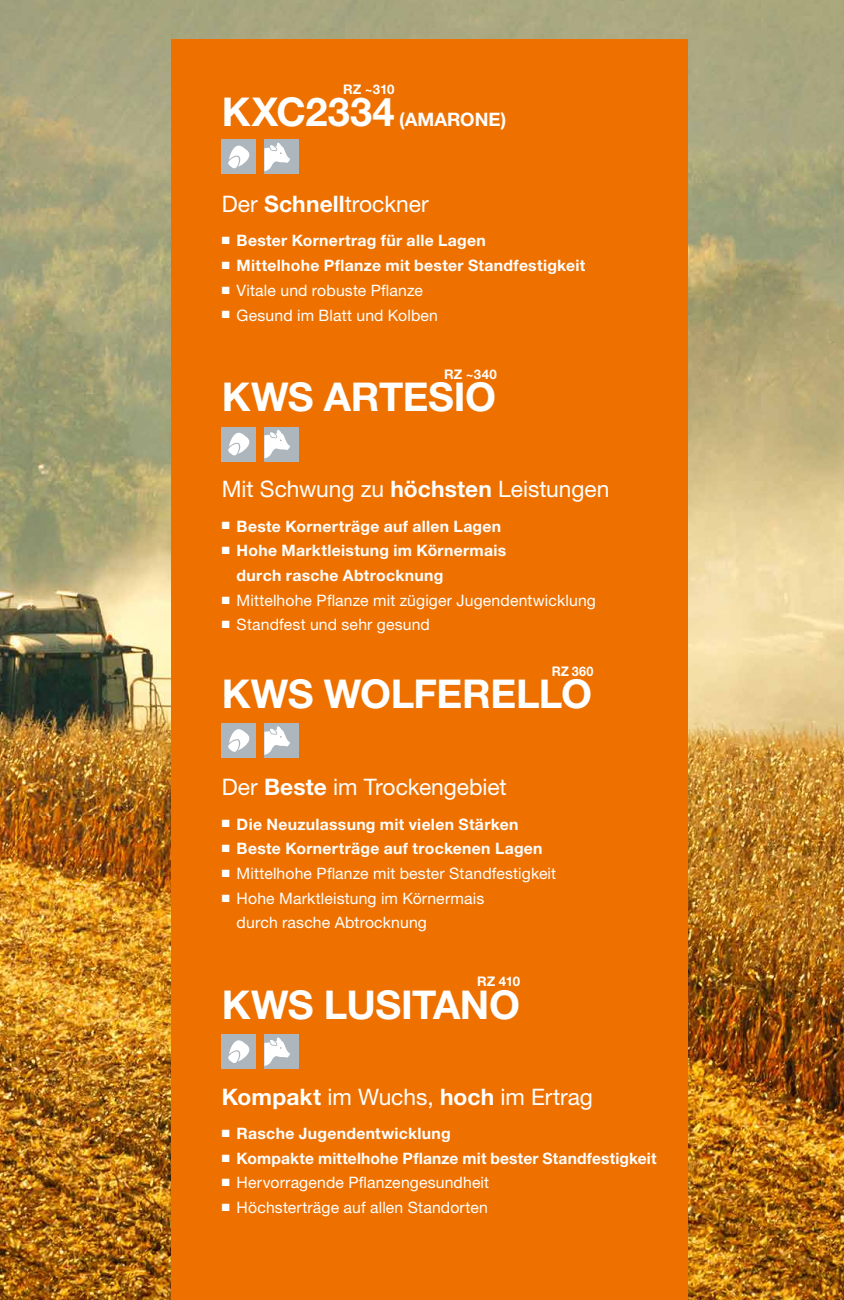
<style>
.page{position:relative;width:844px;height:1300px;background:#fff}
.page>*{position:absolute;margin:0;border:0;box-sizing:border-box;transform-origin:0 0}
.t1{font:700 39.73px "Helvetica Neue LT Std";letter-spacing:-.01em;color:#fff}
.t2{font:22.75px "Helvetica Neue LT Std";letter-spacing:-.005em;color:#fff}
.t3{font:700 18.55px "Helvetica Neue LT Std";color:#fff}
.t4{font:700 15.75px/24.7px "Helvetica Neue LT Std";letter-spacing:.02em;color:#fff}
.t5{font:15.75px/24.7px "Helvetica Neue LT Std";letter-spacing:.01em;color:#fff}
.t6{font:700 13.3px "Helvetica Neue LT Std";letter-spacing:.015em;color:#fff}
.t7{font:700 13.3px "Helvetica Neue LT Std";letter-spacing:.015em;color:#fff;scale:.95 1}
.s1{font-size:39.73px}
.s2{font-weight:700}
</style>
<div class="page">
<img style="left:0;top:0;width:843px;height:1300px">
<div style="left:171px;top:40px;width:516px;height:1260px;background:#ee7100"></div>
<div style="left:264px;top:427px;width:34px;height:34px;background:#adb6bc"></div>
<svg style="left:264px;top:430px;width:26px;height:28px"></svg>
<div style="left:222px;top:427px;width:34px;height:34px;background:#adb6bc"></div>
<svg style="left:228px;top:432px;width:22px;height:24px"></svg>
<div style="left:264px;top:140px;width:34px;height:34px;background:#adb6bc"></div>
<svg style="left:264px;top:142px;width:26px;height:29px"></svg>
<div style="left:222px;top:140px;width:34px;height:34px;background:#adb6bc"></div>
<svg style="left:228px;top:145px;width:22px;height:24px"></svg>
<div style="left:264px;top:1034px;width:34px;height:34px;background:#adb6bc"></div>
<svg style="left:264px;top:1037px;width:26px;height:29px"></svg>
<div style="left:222px;top:1034px;width:34px;height:34px;background:#adb6bc"></div>
<svg style="left:228px;top:1040px;width:22px;height:23px"></svg>
<div style="left:264px;top:723px;width:34px;height:34px;background:#adb6bc"></div>
<svg style="left:264px;top:726px;width:26px;height:29px"></svg>
<div style="left:222px;top:723px;width:34px;height:34px;background:#adb6bc"></div>
<svg style="left:228px;top:729px;width:22px;height:23px"></svg>
<p class="t6" style="left:343px;top:81px;width:53px">RZ ~310</p>
<p class="t3" style="left:222px;top:108px;width:286px"><span class="s1">KXC2334</span> (AMARONE)</p>
<h2 class="t2" style="left:222px;top:190px;width:208px">Der <span class="s2">Schnell</span>trockner</h2>
<p class="t4" style="left:222px;top:228px;width:265px">■ Bester Kornertrag für alle Lagen</p>
<p class="t4" style="left:222px;top:253px;width:365px">■ Mittelhohe Pflanze mit bester Standfestigkeit</p>
<p class="t5" style="left:222px;top:278px;width:203px">■ Vitale und robuste Pflanze</p>
<p class="t5" style="left:222px;top:302px;width:218px">■ Gesund im Blatt und Kolben</p>
<p class="t6" style="left:444px;top:366px;width:54px">RZ ~340</p>
<h1 class="t1" style="left:222px;top:373px;width:276px">KWS ARTESIO</h1>
<h2 class="t2" style="left:222px;top:475px;width:389px">Mit Schwung zu <span class="s2">höchsten</span> Leistungen</h2>
<p class="t4" style="left:222px;top:513px;width:281px">■ Beste Kornerträge auf allen Lagen</p>
<p class="t4" style="left:236px;top:538px;width:271px;text-indent:-15px">■ Hohe Marktleistung im Körnermais durch rasche Abtrocknung</p>
<p class="t5" style="left:222px;top:587px;width:375px">■ Mittelhohe Pflanze mit zügiger Jugendentwicklung</p>
<p class="t5" style="left:222px;top:612px;width:210px">■ Standfest und sehr gesund</p>
<p class="t7" style="left:551px;top:663px;width:45px">RZ 360</p>
<h1 class="t1" style="left:222px;top:670px;width:372px">KWS WOLFERELLO</h1>
<h2 class="t2" style="left:222px;top:773px;width:286px">Der <span class="s2">Beste</span> im Trockengebiet</h2>
<p class="t4" style="left:222px;top:811px;width:298px">■ Die Neuzulassung mit vielen Stärken</p>
<p class="t4" style="left:222px;top:836px;width:322px">■ Beste Kornerträge auf trockenen Lagen</p>
<p class="t5" style="left:222px;top:861px;width:336px">■ Mittelhohe Pflanze mit bester Standfestigkeit</p>
<p class="t5" style="left:236px;top:885px;width:249px;text-indent:-15px">■ Hohe Marktleistung im Körnermais durch rasche Abtrocknung</p>
<p class="t6" style="left:477px;top:973px;width:45px">RZ 410</p>
<h1 class="t1" style="left:222px;top:980px;width:299px">KWS LUSITANO</h1>
<h2 class="t2" style="left:222px;top:1083px;width:372px"><span class="s2">Kompakt</span> im Wuchs, <span class="s2">hoch</span> im Ertrag</h2>
<p class="t4" style="left:222px;top:1120px;width:230px">■ Rasche Jugendentwicklung</p>
<p class="t4" style="left:222px;top:1145px;width:436px">■ Kompakte mittelhohe Pflanze mit bester Standfestigkeit</p>
<p class="t5" style="left:222px;top:1170px;width:269px">■ Hervorragende Pflanzengesundheit</p>
<p class="t5" style="left:222px;top:1195px;width:267px">■ Höchsterträge auf allen Standorten</p>
</div>
